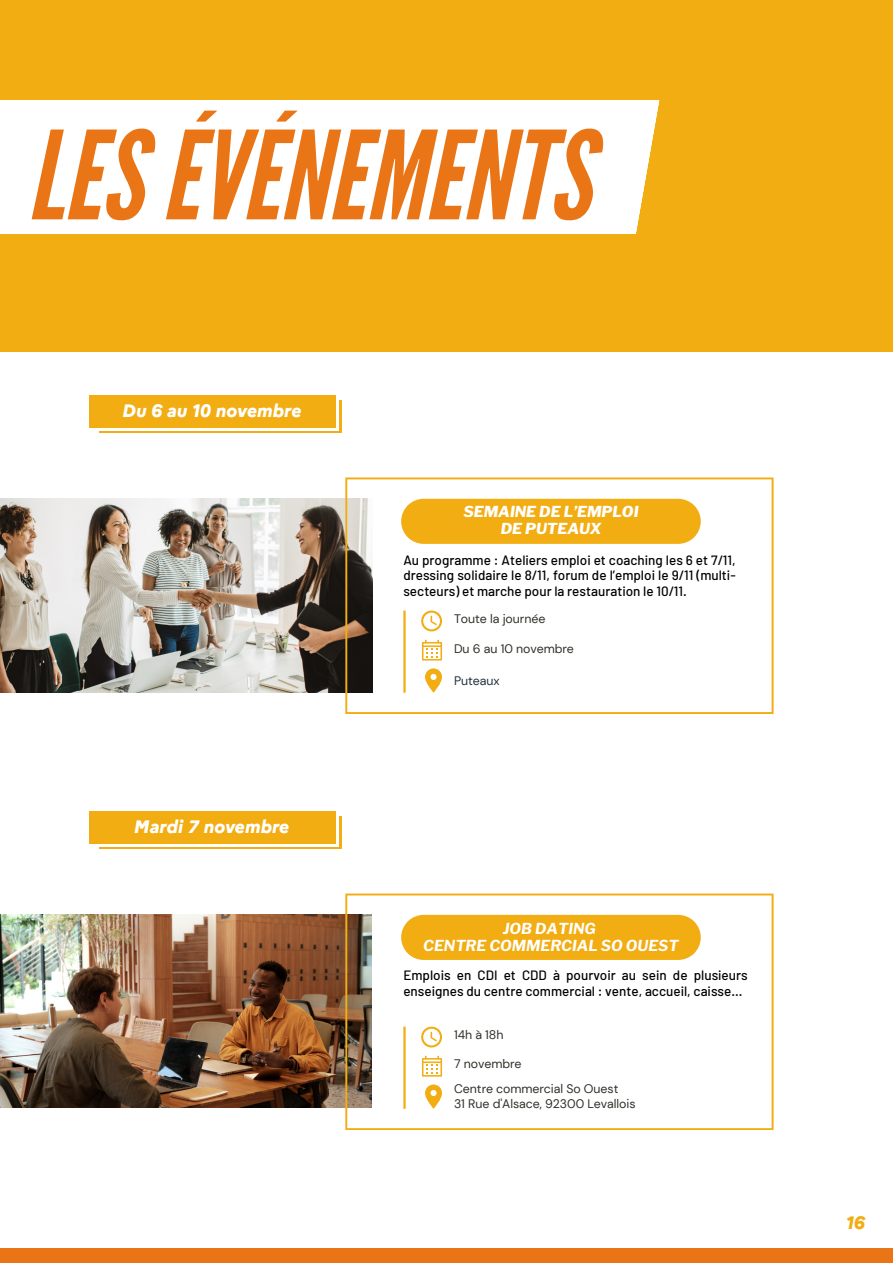
<style>
.page{position:relative;width:893px;height:1264px;background:#fff}
.page>*{position:absolute;margin:0;border:0;box-sizing:border-box;transform-origin:0 0}
.t1{font:italic 122.1px "League Gothic";color:#ea7516}
.t2{font:italic 800 18px "Marianne";color:#fff}
.t3{font:italic 800 18px "Marianne";color:#f2ad13}
.t4{font:italic 700 15px "Libre Franklin";color:#fff}
.t5{font:italic 800 15px/16.8px "Libre Franklin";color:#fff;text-align:center}
.t6{font:500 13.5px/15.8px "Barlow";color:#000;text-align:justify}
.t7{font:12.3px "DM Sans";letter-spacing:-.005em;color:#2f3029}
.t8{font:12.3px "DM Sans";letter-spacing:-.005em;color:#1f313d}
</style>
<div class="page">
<div style="left:0;top:0;width:892px;height:352px;background:#f2ad13"></div>
<div style="left:0;top:100px;width:773px;height:134px;background:#fff"></div>
<svg style="left:636px;top:100px;width:137px;height:134px;background:#f3b427"></svg>
<div style="left:0;top:1248px;width:892px;height:14px;background:#ea7516"></div>
<svg style="left:99px;top:400px;width:242px;height:32px"></svg>
<div style="left:99px;top:398px;width:240px;height:32px;background:#fff"></div>
<div style="left:89px;top:396px;width:247px;height:32px;background:#f2ad13"></div>
<img style="left:0;top:499px;width:345px;height:193px">
<svg style="left:345px;top:477px;width:428px;height:237px"></svg>
<svg style="left:421px;top:610px;width:21px;height:21px"></svg>
<svg style="left:425px;top:668px;width:17px;height:24px"></svg>
<svg style="left:422px;top:639px;width:20px;height:21px"></svg>
<hr style="left:403px;top:610px;width:2px;height:82px;background:#f2ad13">
<div style="left:401px;top:499px;width:299px;height:45px;background:#f2ad13"></div>
<svg style="left:99px;top:816px;width:242px;height:32px"></svg>
<div style="left:99px;top:814px;width:239px;height:32px;background:#fff"></div>
<div style="left:89px;top:811px;width:247px;height:33px;background:#f2ad13"></div>
<img style="left:0;top:914px;width:345px;height:193px">
<svg style="left:345px;top:893px;width:428px;height:237px"></svg>
<svg style="left:421px;top:1026px;width:21px;height:21px"></svg>
<svg style="left:425px;top:1084px;width:17px;height:24px"></svg>
<svg style="left:422px;top:1055px;width:20px;height:21px"></svg>
<hr style="left:403px;top:1026px;width:2px;height:82px;background:#f2ad13">
<div style="left:401px;top:914px;width:299px;height:45px;background:#f2ad13"></div>
<p class="t1" style="left:27px;top:105px;width:565px">LESÉVÉNEMENTS</p>
<p class="t2" style="left:122px;top:397px;width:181px">Du 6 au 10 novembre</p>
<p class="t2" style="left:134px;top:812px;width:157px">Mardi 7 novembre</p>
<p class="t5" style="left:463px;top:503px;width:177px">SEMAINE DE L’EMPLOI<br>DE PUTEAUX</p>
<p class="t6" style="left:403px;top:551px;width:334px">Au programme : Ateliers emploi et coaching les 6 et 7/11, dressing solidaire le 8/11, forum de l’emploi le 9/11 (multi&shy;secteurs) et marche pour la restauration le 10/11.</p>
<p class="t7" style="left:454px;top:611px;width:93px">Toute la journée</p>
<p class="t7" style="left:454px;top:640px;width:121px">Du 6 au 10 novembre</p>
<p class="t8" style="left:454px;top:672px;width:47px">Puteaux</p>
<p class="t4" style="left:503px;top:919px;width:94px">JOB DATING</p>
<p class="t4" style="left:423px;top:936px;width:257px">CENTRE COMMERCIAL SO OUEST</p>
<p class="t6" style="left:403px;top:967px;width:346px">Emplois en CDI et CDD à pourvoir au sein de plusieurs enseignes du centre commercial : vente, accueil, caisse...</p>
<p class="t7" style="left:454px;top:1026px;width:51px">14h à 18h</p>
<p class="t7" style="left:454px;top:1055px;width:69px">7 novembre</p>
<p class="t7" style="left:454px;top:1080px;width:166px">Centre commercial So Ouest</p>
<p class="t7" style="left:454px;top:1095px;width:183px">31 Rue d'Alsace, 92300 Levallois</p>
<p class="t3" style="left:846px;top:1208px;width:20px">16</p>
</div>
